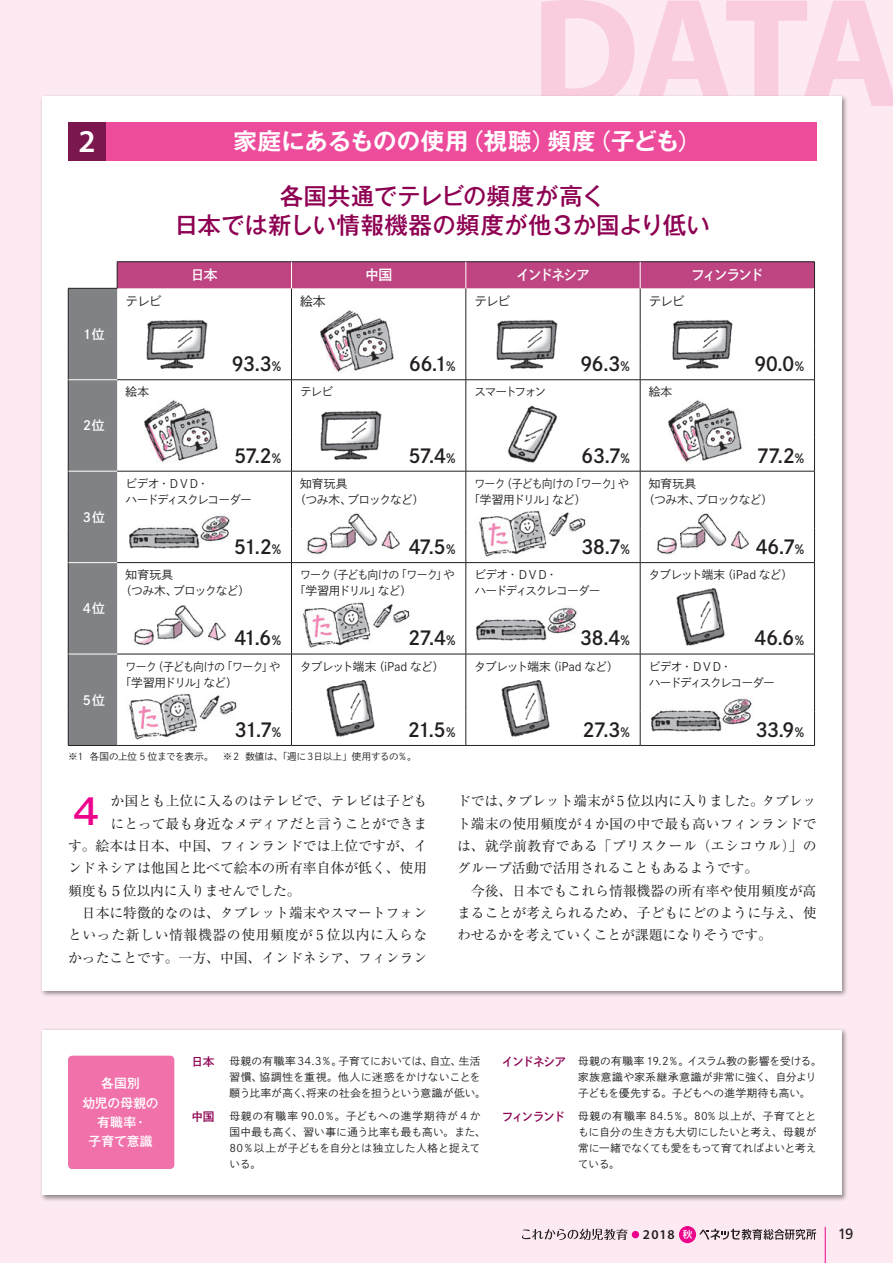
<style>
.page{position:relative;width:893px;height:1263px;background:#fce9f1}
.page>*{position:absolute;margin:0;border:0;box-sizing:border-box;transform-origin:0 0}
.t1{font:700 156.3px "Myriad Pro";color:#f9ccdf}
.t2{font:500 35.1px "Gothic MB101 Pro";color:#ed028c}
.t3{font:600 31.95px "Myriad Pro";color:#fff}
.t4{font:500 23.4px/29.7px "Gothic MB101 Pro";letter-spacing:.01em;color:#8d0052;text-align:center}
.t5{font:700 23.4px "Gothic MB101 Pro De";letter-spacing:.005em;color:#fff}
.t6{font:19.2px "Shuei Go Kin Std B";letter-spacing:-.06em;color:#231f20}
.t7{font:14.85px "Frutiger";color:#231f20}
.t8{font:13.8px/22.4px "Ryumin Pro";color:#231f20}
.t9{font:13.8px "Ryumin Pro";letter-spacing:.045em;color:#231f20}
.t10{font:13.8px "Shuei Go Kin Std B";letter-spacing:-.135em;color:#fff}
.t11{font:600 13.5px "Myriad Pro";color:#231f20}
.t12{font:500 12.75px/19.2px "Gothic MB101 Pro";letter-spacing:.01em;color:#fff;text-align:center}
.t13{font:12.75px "Shuei Go Kin Std L";letter-spacing:-.075em;color:#231f20}
.t14{font:12.75px "Shuei Go Kin Std B";letter-spacing:-.105em;color:#fff}
.t15{font:11.7px/15.9px "Shuei Go Kin Std L";letter-spacing:-.07em;color:#231f20;scale:.93 1}
.t16{font:11.7px/15.9px "Shuei Go Kin Std L";letter-spacing:-.12em;color:#231f20}
.t17{font:11.7px "Shuei Go Kin Std L";letter-spacing:-.07em;color:#231f20}
.t18{font:11.7px/15.9px "Shuei Go Kin Std L";letter-spacing:-.045em;color:#231f20}
.t19{font:11.7px "Shuei Go Kin Std L";letter-spacing:-.14em;color:#231f20}
.t20{font:11.7px "Shuei Go Kin Std B";color:#8d0052}
.t21{font:10.65px/15.9px "Shuei Go Kin Std L";letter-spacing:.01em;color:#231f20}
.t22{font:10.65px/15.9px "Shuei Go Kin Std L";letter-spacing:.03em;color:#231f20}
.t23{font:9.6px "Shuei Go Kin Std L";letter-spacing:-.015em;color:#231f20}
.s1{font-family:"Gothic MB101 Pro";font-weight:400}
.s2{font-size:12.75px}
.s3{font-family:"Shuei Go Kin Std B";font-size:11.7px;color:#8d0052}
.s4{font-family:"Shin Go Pro";font-weight:500;font-size:9.6px;color:#fff}
</style>
<div class="page">
<div style="left:40px;top:94px;width:809px;height:903px;background:#231f20;opacity:.5"></div>
<div style="left:43px;top:97px;width:799px;height:894px;background:#fff"></div>
<div style="left:40px;top:1028px;width:809px;height:174px;background:#231f20;opacity:.5"></div>
<div style="left:43px;top:1030px;width:799px;height:165px;background:#fff"></div>
<hr style="left:117px;top:261px;width:174px;height:1px;background:#231f20">
<hr style="left:291px;top:261px;width:175px;height:1px;background:#231f20">
<hr style="left:466px;top:261px;width:174px;height:1px;background:#231f20">
<hr style="left:640px;top:261px;width:175px;height:1px;background:#231f20">
<hr style="left:68px;top:745px;width:49px;height:1px;background:#231f20">
<hr style="left:117px;top:745px;width:174px;height:1px;background:#231f20">
<hr style="left:291px;top:745px;width:175px;height:1px;background:#231f20">
<hr style="left:466px;top:745px;width:174px;height:1px;background:#231f20">
<hr style="left:640px;top:745px;width:175px;height:1px;background:#231f20">
<svg style="left:68px;top:262px;width:747px;height:483px"></svg>
<hr style="left:68px;top:379px;width:49px;height:1px;background:#fff">
<hr style="left:68px;top:471px;width:49px;height:1px;background:#fff">
<hr style="left:68px;top:562px;width:49px;height:1px;background:#fff">
<hr style="left:68px;top:654px;width:49px;height:1px;background:#fff">
<img style="left:123px;top:508px;width:109px;height:51px">
<img style="left:470px;top:600px;width:109px;height:51px">
<img style="left:646px;top:691px;width:108px;height:51px">
<img style="left:501px;top:402px;width:60px;height:64px">
<img style="left:320px;top:673px;width:61px;height:68px">
<img style="left:495px;top:673px;width:60px;height:68px">
<img style="left:670px;top:581px;width:61px;height:68px">
<img style="left:295px;top:508px;width:111px;height:51px">
<img style="left:645px;top:508px;width:110px;height:51px">
<img style="left:122px;top:600px;width:110px;height:51px">
<img style="left:141px;top:313px;width:72px;height:60px">
<img style="left:315px;top:404px;width:72px;height:59px">
<img style="left:491px;top:313px;width:73px;height:60px">
<img style="left:666px;top:313px;width:73px;height:60px">
<img style="left:300px;top:598px;width:114px;height:50px">
<img style="left:126px;top:690px;width:115px;height:50px">
<img style="left:475px;top:507px;width:115px;height:50px">
<img style="left:314px;top:308px;width:85px;height:66px">
<img style="left:138px;top:399px;width:85px;height:66px">
<img style="left:662px;top:399px;width:85px;height:66px">
<div style="left:68px;top:1056px;width:106px;height:113px;background:#f171ab;border-radius:4px"></div>
<div style="left:68px;top:122px;width:38px;height:39px;background:#7b174f"></div>
<div style="left:106px;top:122px;width:710px;height:39px;background:#ed4c9c"></div>
<hr style="left:825px;top:1227px;width:1px;height:36px;background:#ed028c">
<div style="left:632px;top:1231px;width:7px;height:7px;background:#ed028c;border-radius:50%"></div>
<svg style="left:522px;top:1229px;width:106px;height:11px"></svg>
<div style="left:679px;top:1226px;width:17px;height:17px;background:#ed028c;border-radius:50%"></div>
<svg style="left:700px;top:1229px;width:116px;height:11px"></svg>
<h1 class="t1" style="left:531px;top:-49px;width:372px">DATA</h1>
<h3 class="t3" style="left:79px;top:121px;width:19px">2</h3>
<h3 class="t5" style="left:234px;top:122px;width:469px">家庭にあるものの使用<span class="s1">（</span>視聴<span class="s1">）</span>頻度<span class="s1">（</span>子ども<span class="s1">）</span></h3>
<h3 class="t4" style="left:175px;top:178px;width:536px">各国共通でテレビの頻度が高く<br>日本では新しい情報機器の頻度が他３か国より低い</h3>
<p class="t10" style="left:191px;top:265px;width:28px">日本</p>
<p class="t10" style="left:365px;top:265px;width:29px">中国</p>
<p class="t10" style="left:516px;top:265px;width:75px">インドネシア</p>
<p class="t10" style="left:691px;top:265px;width:74px">フィンランド</p>
<p class="t14" style="left:81px;top:325px;width:25px">１位</p>
<p class="t14" style="left:81px;top:417px;width:26px">２位</p>
<p class="t14" style="left:81px;top:508px;width:26px">３位</p>
<p class="t14" style="left:81px;top:599px;width:26px">４位</p>
<p class="t13" style="left:126px;top:293px;width:37px">テレビ</p>
<p class="t13" style="left:300px;top:293px;width:27px">絵本</p>
<p class="t13" style="left:474px;top:293px;width:37px">テレビ</p>
<p class="t13" style="left:649px;top:293px;width:37px">テレビ</p>
<h3 class="t6" style="left:232px;top:350px;width:53px">93.3<span class="s2">％</span></h3>
<h3 class="t6" style="left:409px;top:350px;width:50px">66.1<span class="s2">％</span></h3>
<h3 class="t6" style="left:580px;top:350px;width:53px">96.3<span class="s2">％</span></h3>
<h3 class="t6" style="left:754px;top:350px;width:53px">90.0<span class="s2">％</span></h3>
<p class="t17" style="left:126px;top:384px;width:25px">絵本</p>
<p class="t17" style="left:300px;top:384px;width:35px">テレビ</p>
<p class="t19" style="left:474px;top:384px;width:73px">スマートフォン</p>
<p class="t17" style="left:649px;top:384px;width:25px">絵本</p>
<h3 class="t6" style="left:234px;top:442px;width:50px">57.2<span class="s2">％</span></h3>
<h3 class="t6" style="left:408px;top:442px;width:50px">57.4<span class="s2">％</span></h3>
<h3 class="t6" style="left:581px;top:442px;width:52px">63.7<span class="s2">％</span></h3>
<h3 class="t6" style="left:757px;top:442px;width:51px">77.2<span class="s2">％</span></h3>
<p class="t16" style="left:126px;top:475px;width:128px">ビデオ・ＤＶＤ・<br>ハードディスクレコーダー</p>
<p class="t18" style="left:294px;top:475px;width:132px;text-indent:6px">知育玩具<br>（つみ木、ブロックなど）</p>
<p class="t15" style="left:468px;top:475px;width:174px;text-indent:6px">ワーク（子ども向けの「ワーク」や「学習用ドリル」など）</p>
<p class="t18" style="left:643px;top:475px;width:132px;text-indent:6px">知育玩具<br>（つみ木、ブロックなど）</p>
<h3 class="t6" style="left:234px;top:533px;width:51px">51.2<span class="s2">％</span></h3>
<h3 class="t6" style="left:409px;top:533px;width:50px">47.5<span class="s2">％</span></h3>
<h3 class="t6" style="left:581px;top:533px;width:52px">38.7<span class="s2">％</span></h3>
<h3 class="t6" style="left:755px;top:533px;width:52px">46.7<span class="s2">％</span></h3>
<p class="t18" style="left:120px;top:567px;width:132px;text-indent:6px">知育玩具<br>（つみ木、ブロックなど）</p>
<p class="t15" style="left:294px;top:567px;width:174px;text-indent:6px">ワーク（子ども向けの「ワーク」や「学習用ドリル」など）</p>
<p class="t16" style="left:474px;top:567px;width:128px">ビデオ・ＤＶＤ・<br>ハードディスクレコーダー</p>
<p class="t17" style="left:649px;top:567px;width:146px">タブレット端末（iPad など）</p>
<h3 class="t6" style="left:234px;top:625px;width:50px">41.6<span class="s2">％</span></h3>
<h3 class="t6" style="left:408px;top:625px;width:51px">27.4<span class="s2">％</span></h3>
<h3 class="t6" style="left:580px;top:625px;width:53px">38.4<span class="s2">％</span></h3>
<h3 class="t6" style="left:754px;top:625px;width:53px">46.6<span class="s2">％</span></h3>
<p class="t15" style="left:120px;top:658px;width:174px;text-indent:6px">ワーク（子ども向けの「ワーク」や「学習用ドリル」など）</p>
<p class="t17" style="left:300px;top:658px;width:146px">タブレット端末（iPad など）</p>
<p class="t17" style="left:474px;top:658px;width:146px">タブレット端末（iPad など）</p>
<p class="t16" style="left:649px;top:658px;width:128px">ビデオ・ＤＶＤ・<br>ハードディスクレコーダー</p>
<h3 class="t6" style="left:235px;top:716px;width:50px">31.7<span class="s2">％</span></h3>
<h3 class="t6" style="left:408px;top:716px;width:51px">21.5<span class="s2">％</span></h3>
<h3 class="t6" style="left:583px;top:716px;width:51px">27.3<span class="s2">％</span></h3>
<h3 class="t6" style="left:755px;top:716px;width:52px">33.9<span class="s2">％</span></h3>
<p class="t23" style="left:68px;top:750px;width:350px">※１各国の上位 5 位までを表示。　※２数値は、「週に３日以上」使用するの％。</p>
<p class="t14" style="left:81px;top:691px;width:26px">５位</p>
<h2 class="t2" style="left:73px;top:782px;width:28px">4</h2>
<p class="t8" style="left:457px;top:789px;width:361px">ドでは、タブレット端末が 5 位以内に入りました。タブレット端末の使用頻度が 4 か国の中で最も高いフィンランドでは、就学前教育である「プリスクール（エシコウル）」のグループ活動で活用されることもあるようです。<br>　今後、日本でもこれら情報機器の所有率や使用頻度が高まることが考えられるため、子どもにどのように与え、使わせるかを考えていくことが課題になりそうです。</p>
<p class="t8" style="left:111px;top:789px;width:318px">か国とも上位に入るのはテレビで、テレビは子ども</p>
<p class="t8" style="left:111px;top:811px;width:318px">にとって最も身近なメディアだと言うことができま</p>
<p class="t8" style="left:68px;top:834px;width:361px">す。絵本は日本、中国、フィンランドでは上位ですが、イ</p>
<p class="t8" style="left:68px;top:856px;width:361px">ンドネシアは他国と比べて絵本の所有率自体が低く、使用</p>
<p class="t8" style="left:68px;top:878px;width:234px">頻度も５位以内に入りませんでした。</p>
<p class="t8" style="left:68px;top:901px;width:361px">　日本に特徴的なのは、タブレット端末やスマートフォン</p>
<p class="t9" style="left:68px;top:924px;width:361px">といった新しい情報機器の使用頻度が 5 位以内に入らな</p>
<p class="t8" style="left:68px;top:945px;width:361px">かったことです。一方、中国、インドネシア、フィンラン</p>
<p class="t12" style="left:82px;top:1072px;width:78px">各国別<br>幼児の母親の有職率・<br>子育て意識</p>
<p class="t20" style="left:191px;top:1053px;width:25px">日本</p>
<p class="t22" style="left:230px;top:1053px;width:258px">母親の有職率 34.3％。子育てにおいては、自立、生活習慣、協調性を重視。他人に迷惑をかけないことを願う比率が高く、将来の社会を担うという意識が低い。</p>
<p class="t20" style="left:191px;top:1109px;width:25px">中国</p>
<p class="t21" style="left:230px;top:1108px;width:258px">母親の有職率 90.0％。子どもへの進学期待が 4 か国中最も高く、習い事に通う比率も最も高い。また、<br>80％以上が子どもを自分とは独立した人格と捉えている。</p>
<p class="t21" style="left:578px;top:1053px;width:245px;text-indent:-77px"><span class="s3">インドネシア</span> 母親の有職率 19.2％。イスラム教の影響を受ける。家族意識や家系継承意識が非常に強く、自分より子どもを優先する。子どもへの進学期待も高い。</p>
<p class="t21" style="left:578px;top:1108px;width:240px;text-align:justify;text-indent:-77px"><span class="s3">フィンランド</span> 母親の有職率 84.5％。80% 以上が、子育てとともに自分の生き方も大切にしたいと考え、母親が常に一緒でなくても愛をもって育てればよいと考えている。</p>
<p class="t11" style="left:643px;top:1226px;width:51px">2018 <span class="s4">秋</span></p>
<p class="t7" style="left:838px;top:1225px;width:17px">19</p>
</div>
